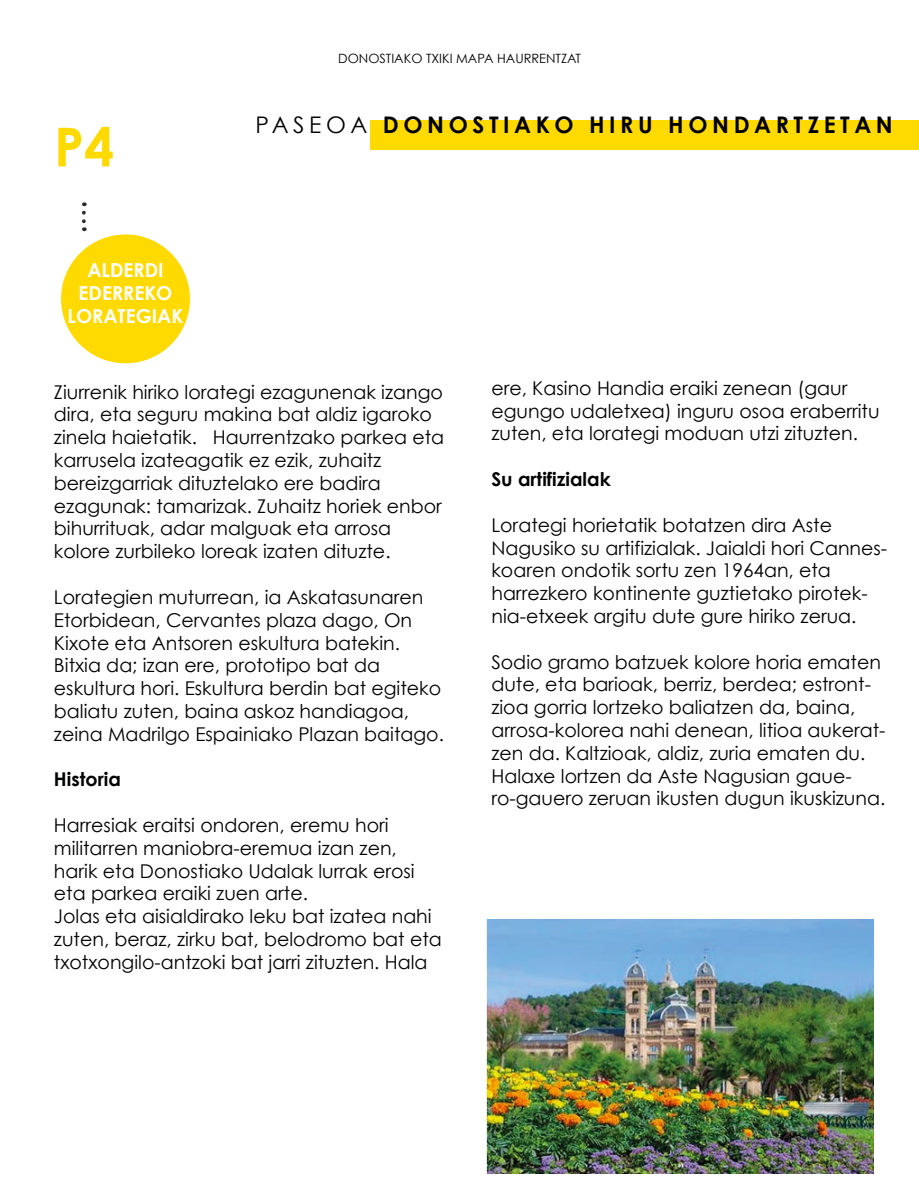
<style>
.page{position:relative;width:919px;height:1191px;background:#fff}
.page>*{position:absolute;margin:0;border:0;box-sizing:border-box;transform-origin:0 0}
.t1{font:700 53.8px "Century Gothic";color:#ffda00}
.t2{font:700 22.8px "Century Gothic";letter-spacing:.2em;color:#010101}
.t3{font:700 19.2px/23px "Century Gothic";color:#fff;text-align:center}
.t4{font:19px/22.8px "Century Gothic";color:#000101}
.t5{font:700 19px "Century Gothic";color:#000101}
.t6{font:12.8px "Century Gothic";color:#010101}
.s1{font-weight:400}
</style>
<div class="page">
<div style="left:61px;top:234px;width:129px;height:129px;background:#ffda00;border-radius:50%"></div>
<svg style="left:82px;top:213px;width:4px;height:18px"></svg>
<img style="left:486px;top:919px;width:387px;height:254px">
<div style="left:370px;top:120px;width:548px;height:30px;background:#ffda00"></div>
<h1 class="t1" style="left:54px;top:106px;width:62px">P4</h1>
<p class="t3" style="left:68px;top:258px;width:117px">ALDERDI<br>EDERREKO<br>LORATEGIAK</p>
<p class="t6" style="left:338px;top:51px;width:244px">DONOSTIAKO TXIKI MAPA HAURRENTZAT</p>
<p class="t2" style="left:255px;top:108px;width:639px"><span class="s1">PASEOA</span> DONOSTIAKO HIRU HONDARTZETAN</p>
<p class="t4" style="left:54px;top:380px;width:391px">Ziurrenik hiriko lorategi ezagunenak izango dira, eta seguru makina bat aldiz igaroko zinela haietatik. Haurrentzako parkea eta karrusela izateagatik ez ezik, zuhaitz bereizgarriak dituztelako ere badira ezagunak: tamarizak. Zuhaitz horiek enbor bihurrituak, adar malguak eta arrosa kolore zurbileko loreak izaten dituzte.</p>
<p class="t4" style="left:54px;top:585px;width:391px">Lorategien muturrean, ia Askatasunaren Etorbidean, Cervantes plaza dago, On Kixote eta Antsoren eskultura batekin.<br>Bitxia da; izan ere, prototipo bat da eskultura hori. Eskultura berdin bat egiteko baliatu zuten, baina askoz handiagoa, zeina Madrilgo Espainiako Plazan baitago.</p>
<p class="t5" style="left:54px;top:765px;width:68px">Historia</p>
<p class="t4" style="left:54px;top:813px;width:389px">Harresiak eraitsi ondoren, eremu hori militarren maniobra-eremua izan zen, harik eta Donostiako Udalak lurrak erosi eta parkea eraiki zuen arte.<br>Jolas eta aisialdirako leku bat izatea nahi zuten, beraz, zirku bat, belodromo bat eta txotxongilo-antzoki bat jarri zituzten. Hala</p>
<p class="t4" style="left:491px;top:376px;width:389px">ere, Kasino Handia eraiki zenean (gaur egungo udaletxea) inguru osoa eraberritu zuten, eta lorategi moduan utzi zituzten.</p>
<p class="t5" style="left:491px;top:465px;width:121px">Su artifizialak</p>
<p class="t4" style="left:491px;top:513px;width:397px">Lorategi horietatik botatzen dira Aste Nagusiko su artifizialak. Jaialdi hori Cannes&shy;koaren ondotik sortu zen 1964an, eta harrezkero kontinente guztietako pirotek&shy;nia-etxeek argitu dute gure hiriko zerua.</p>
<p class="t4" style="left:491px;top:650px;width:395px">Sodio gramo batzuek kolore horia ematen dute, eta barioak, berriz, berdea; estront&shy;zioa gorria lortzeko baliatzen da, baina, arrosa-kolorea nahi denean, litioa aukerat&shy;zen da. Kaltzioak, aldiz, zuria ematen du.<br>Halaxe lortzen da Aste Nagusian gaue&shy;ro-gauero zeruan ikusten dugun ikuskizuna.</p>
</div>
